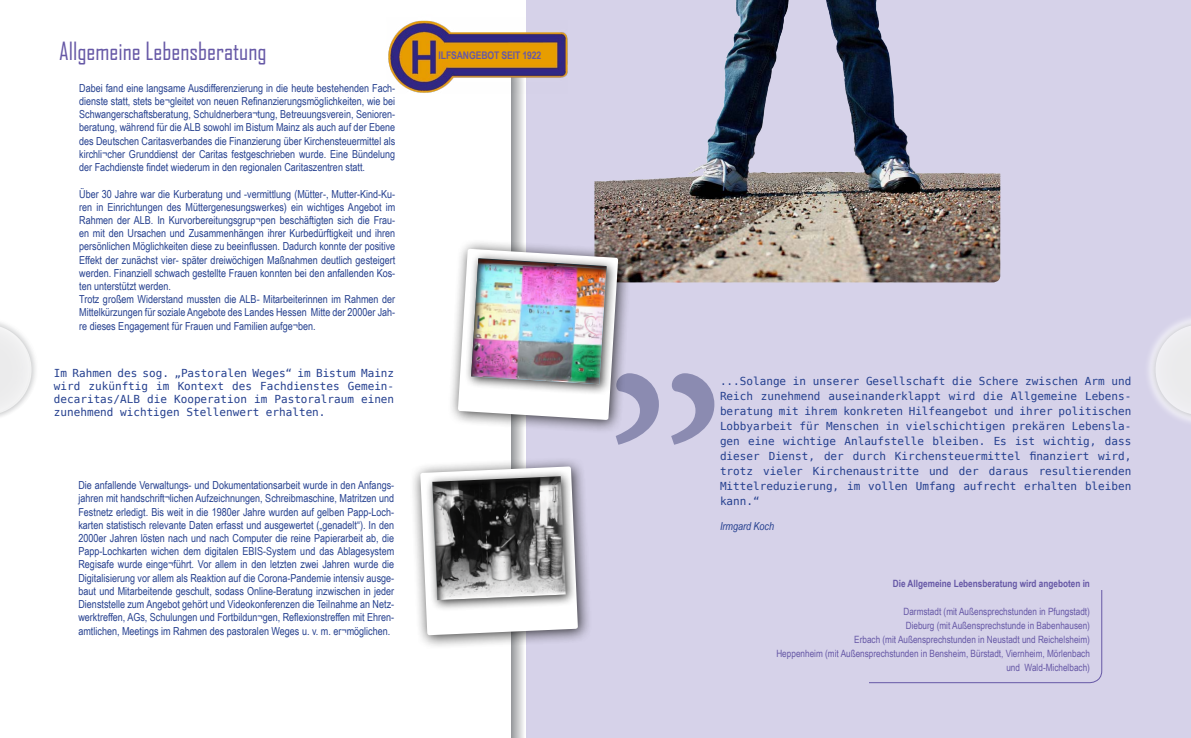
<style>
.page{position:relative;width:1191px;height:738px;background:#fff}
.page>*{position:absolute;margin:0;border:0;box-sizing:border-box;transform-origin:0 0}
.t1{font:300px "Minion Pro";color:#8b8bb1}
.t2{font:24px "Agency FB";color:#6658a6}
.t3{font:11px/13.2px "Arial Narrow";color:#25408f;text-align:justify}
.t4{font:11px/15px "Bitstream Vera Sans Mono";color:#25408f;text-align:justify}
.t5{font:italic 11px "Arial Narrow";color:#25408f}
.t6{font:700 10.5px "Arial Narrow";letter-spacing:-.01em;color:#6658a6}
.t7{font:10px/14px "Arial Narrow";color:#6658a6;text-align:right}
.t8{font:700 10px "Arial Narrow";color:#6658a6}
</style>
<div class="page">
<div style="left:0;top:311px;width:46px;height:110px;background:#fff;opacity:.75"></div>
<div style="left:526px;top:0;width:665px;height:737px;background:#d6d2e9"></div>
<svg style="left:511px;top:99px;width:13px;height:638px;background:#c4c5c7"></svg>
<img style="left:388px;top:20px;width:180px;height:79px">
<svg style="left:869px;top:590px;width:233px;height:93px"></svg>
<div style="left:410px;top:455px;width:182px;height:193px;background:#000;opacity:.75"></div>
<svg style="left:420px;top:466px;width:158px;height:168px"></svg>
<div style="left:1140px;top:311px;width:51px;height:110px;background:#fff;opacity:.75"></div>
<img style="left:594px;top:0;width:406px;height:282px">
<div style="left:447px;top:238px;width:185px;height:196px;background:#000;opacity:.75"></div>
<img style="left:458px;top:248px;width:160px;height:172px">
<h2 class="t2" style="left:59px;top:36px;width:209px">Allgemeine Lebensberatung</h2>
<p class="t3" style="left:79px;top:81px;width:317px">Dabei fand eine langsame Ausdifferenzierung in die heute bestehenden Fach&shy;dienste statt, stets be¬gleitet von neuen Refinanzierungsmöglichkeiten, wie bei Schwangerschaftsberatung, Schuldnerbera¬tung, Betreuungsverein, Senioren&shy;beratung, während für die ALB sowohl im Bistum Mainz als auch auf der Ebene des Deutschen Caritasverbandes die Finanzierung über Kirchensteuermittel als kirchli¬cher Grunddienst der Caritas festgeschrieben wurde. Eine Bündelung der Fachdienste findet wiederum in den regionalen Caritaszentren statt.</p>
<p class="t3" style="left:79px;top:186px;width:317px;text-align:left">Über 30 Jahre war die Kurberatung und -vermittlung (Mütter-, Mutter-Kind-Ku&shy;ren in Einrichtungen des Müttergenesungswerkes) ein wichtiges Angebot im Rahmen der ALB. In Kurvorbereitungsgrup¬pen beschäftigten sich die Frau&shy;en mit den Ursachen und Zusammenhängen ihrer Kurbedürftigkeit und ihren persönlichen Möglichkeiten diese zu beeinflussen. Dadurch konnte der positive Effekt der zunächst vier- später dreiwöchigen Maßnahmen deutlich gesteigert werden. Finanziell schwach gestellte Frauen konnten bei den anfallenden Kos&shy;ten unterstützt werden.<br>Trotz großem Widerstand mussten die ALB- Mitarbeiterinnen im Rahmen der Mittelkürzungen für soziale Angebote des Landes Hessen Mitte der 2000er Jah&shy;re dieses Engagement für Frauen und Familien aufge¬ben.</p>
<p class="t4" style="left:54px;top:366px;width:342px;line-height:13.2px">Im Rahmen des sog. „Pastoralen Weges“ im Bistum Mainz wird zukünftig im Kontext des Fachdienstes Gemein&shy;decaritas/ALB die Kooperation im Pastoralraum einen zunehmend wichtigen Stellenwert erhalten.</p>
<p class="t3" style="left:78px;top:478px;width:317px">Die anfallende Verwaltungs- und Dokumentationsarbeit wurde in den Anfangs&shy;jahren mit handschrift¬lichen Aufzeichnungen, Schreibmaschine, Matritzen und Festnetz erledigt. Bis weit in die 1980er Jahre wurden auf gelben Papp-Loch&shy;karten statistisch relevante Daten erfasst und ausgewertet („genadelt“). In den 2000er Jahren lösten nach und nach Computer die reine Papierarbeit ab, die Papp-Lochkarten wichen dem digitalen EBIS-System und das Ablagesystem Regisafe wurde einge¬führt. Vor allem in den letzten zwei Jahren wurde die Digitalisierung vor allem als Reaktion auf die Corona-Pandemie intensiv ausge&shy;baut und Mitarbeitende geschult, sodass Online-Beratung inzwischen in jeder Dienststelle zum Angebot gehört und Videokonferenzen die Teilnahme an Netz&shy;werktreffen, AGs, Schulungen und Fortbildun¬gen, Reflexionstreffen mit Ehren&shy;amtlichen, Meetings im Rahmen des pastoralen Weges u. v. m. er¬möglichen.</p>
<p class="t6" style="left:438px;top:48px;width:104px">ILFSANGEBOT SEIT 1922</p>
<h1 class="t1" style="left:601px;top:114px;width:130px">„</h1>
<p class="t4" style="left:720px;top:373px;width:413px">...Solange in unserer Gesellschaft die Schere zwischen Arm und Reich zunehmend auseinanderklappt wird die Allgemeine Lebens&shy;beratung mit ihrem konkreten Hilfeangebot und ihrer politischen Lobbyarbeit für Menschen in vielschichtigen prekären Lebensla&shy;gen eine wichtige Anlaufstelle bleiben. Es ist wichtig, dass dieser Dienst, der durch Kirchensteuermittel finanziert wird, trotz vieler Kirchenaustritte und der daraus resultierenden Mittelreduzierung, im vollen Umfang aufrecht erhalten bleiben kann.“</p>
<p class="t5" style="left:720px;top:517px;width:56px">Irmgard Koch</p>
<p class="t8" style="left:893px;top:575px;width:199px">Die Allgemeine Lebensberatung wird angeboten in</p>
<p class="t7" style="left:776px;top:604px;width:315px">Darmstadt (mit Außensprechstunden in Pfungstadt)<br>Dieburg (mit Außensprechstunde in Babenhausen)<br>Erbach (mit Außensprechstunden in Neustadt und Reichelsheim)<br>Heppenheim (mit Außensprechstunden in Bensheim, Bürstadt, Viernheim, Mörlenbach und Wald-Michelbach)</p>
</div>
